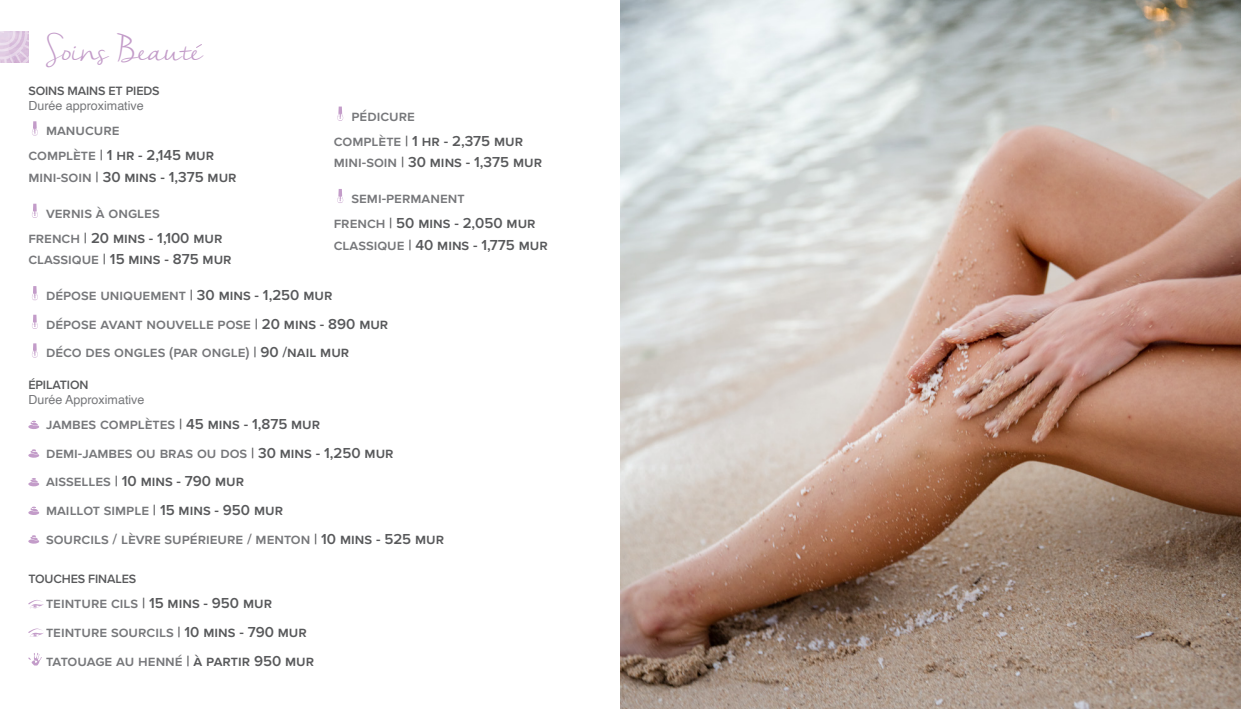
<style>
.page{position:relative;width:1241px;height:709px;background:#fff}
.page>*{position:absolute;margin:0;border:0;box-sizing:border-box;transform-origin:0 0}
.t1{font:31.25px "Nella Sue Demo";letter-spacing:-.01em;color:#c39cc9}
.t2{font:600 15px/25.1px "Proxima Nova";color:#58595b}
.t3{font:600 15px/28.6px "Proxima Nova";color:#77787b}
.t4{font:600 12.5px "Proxima Nova";letter-spacing:-.01em;color:#58595b}
.t5{font:12.5px "Helvetica";color:#77787b}
.s1{color:#58595b}
.s2{color:#77787b}
</style>
<div class="page">
<img style="left:620px;top:0;width:620px;height:709px">
<svg style="left:32px;top:121px;width:6px;height:14px"></svg>
<svg style="left:32px;top:204px;width:6px;height:14px"></svg>
<svg style="left:32px;top:286px;width:6px;height:14px"></svg>
<svg style="left:32px;top:315px;width:6px;height:14px"></svg>
<svg style="left:32px;top:343px;width:6px;height:14px"></svg>
<svg style="left:28px;top:420px;width:11px;height:9px"></svg>
<svg style="left:28px;top:449px;width:11px;height:9px"></svg>
<svg style="left:28px;top:478px;width:11px;height:8px"></svg>
<svg style="left:28px;top:506px;width:11px;height:9px"></svg>
<svg style="left:28px;top:535px;width:11px;height:8px"></svg>
<svg style="left:28px;top:600px;width:16px;height:8px"></svg>
<svg style="left:28px;top:628px;width:16px;height:9px"></svg>
<svg style="left:28px;top:653px;width:14px;height:12px"></svg>
<svg style="left:0;top:31px;width:28px;height:31px"></svg>
<svg style="left:337px;top:107px;width:6px;height:14px"></svg>
<svg style="left:337px;top:189px;width:6px;height:14px"></svg>
<svg style="left:196px;top:44px;width:6px;height:4px"></svg>
<h1 class="t1" style="left:46px;top:31px;width:158px">Soins Beaute</h1>
<p class="t4" style="left:28px;top:82px;width:133px">SOINS MAINS ET PIEDS</p>
<p class="t5" style="left:28px;top:96px;width:117px">Durée approximative</p>
<p class="t3" style="left:46px;top:116px;width:30px">Manucu</p>
<p class="t3" style="left:334px;top:103px;width:189px;line-height:25.1px;text-indent:9px">Pédicure<br>Complète <span class="s1">| 1 HR - 2,375 MUR</span></p>
<p class="t2" style="left:334px;top:149px;width:208px"><span class="s2">Mini-Soin</span> | 30 MINS - 1,375 MUR</p>
<p class="t3" style="left:334px;top:185px;width:202px;line-height:25.1px;text-indent:9px">Semi-Permanent<br>French <span class="s1">| 50 MINS - 2,050 MUR</span></p>
<p class="t2" style="left:334px;top:232px;width:214px"><span class="s2">Classique</span> | 40 MINS - 1,775 MUR</p>
<p class="t2" style="left:28px;top:117px;width:186px;text-indent:75px"><span class="s2">re<br>Complète</span> | 1 HR - 2,145 MUR</p>
<p class="t2" style="left:28px;top:164px;width:208px"><span class="s2">Mini-Soin</span> | 30 MINS - 1,375 MUR</p>
<p class="t3" style="left:46px;top:198px;width:73px">Vernis à Ong</p>
<p class="t2" style="left:28px;top:200px;width:194px;text-indent:109px"><span class="s2">les<br>French</span> | 20 MINS - 1,100 MUR</p>
<p class="t2" style="left:28px;top:246px;width:203px"><span class="s2">Classique</span> | 15 MINS - 875 MUR</p>
<p class="t3" style="left:38px;top:280px;width:350px">Dépose uniquement <span class="s1">| 30 MINS - 1,250 MUR<br></span>Dépose avant Nouvelle Pose <span class="s1">| 20 MINS - 890 MUR<br></span>Déco des Ong</p>
<p class="t3" style="left:143px;top:338px;width:206px">les (par ong le) <span class="s1">| 90 /nail MUR</span></p>
<p class="t4" style="left:28px;top:375px;width:62px">ÉPILATION</p>
<p class="t5" style="left:28px;top:390px;width:118px">Durée Approximative</p>
<p class="t2" style="left:46px;top:411px;width:274px"><span class="s2">Jambes complètes</span> | 45 MINS - 1,875 MUR</p>
<p class="t3" style="left:39px;top:438px;width:354px">Demi-Jambes ou Bras ou Dos <span class="s1">| 30 MINS - 1,250 MUR</span></p>
<p class="t2" style="left:39px;top:468px;width:205px"><span class="s2">Aisselles</span> | 10 MINS - 790 MUR</p>
<p class="t2" style="left:46px;top:497px;width:237px"><span class="s2">Maillot sim ple</span> | 15 MINS - 950 MUR</p>
<p class="t3" style="left:39px;top:524px;width:405px">Sourcils / Lèvre supérieure / Menton <span class="s1">| 10 MINS - 525 MUR</span></p>
<p class="t4" style="left:28px;top:569px;width:109px">TOUCHES FINALES</p>
<p class="t3" style="left:46px;top:588px;width:23px">Teintu</p>
<p class="t2" style="left:91px;top:590px;width:181px"><span class="s2">re Cils</span> | 15 MINS - 950 MUR</p>
<p class="t3" style="left:46px;top:617px;width:23px">Teintu</p>
<p class="t2" style="left:46px;top:617px;width:268px;line-height:28.6px;text-indent:45px"><span class="s2">re Sourcils</span> | 10 MINS - 790 MUR<br><span class="s2">Tatouage au Henn é</span> | à parti r 950 MUR</p>
</div>
